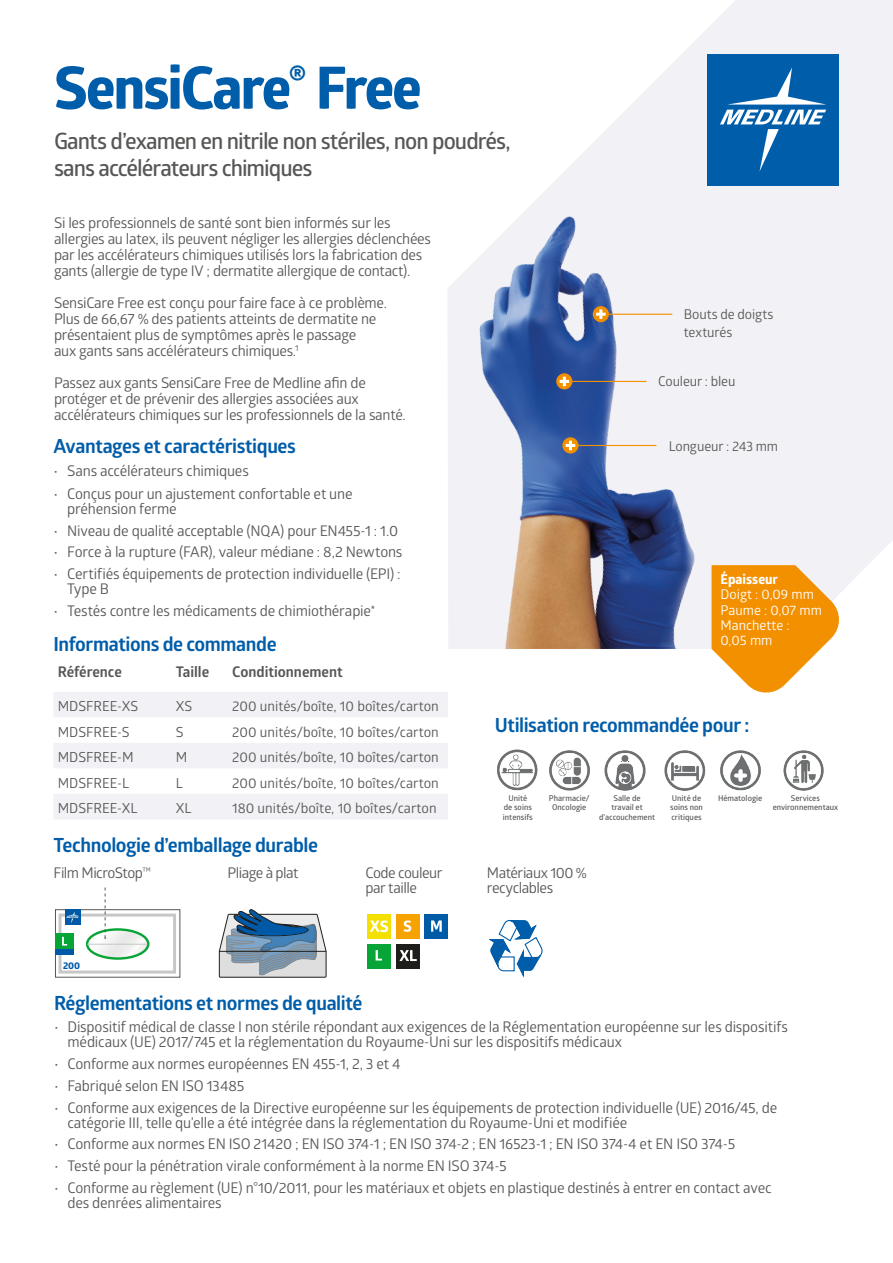
<style>
.page{position:relative;width:893px;height:1263px;background:#fff}
.page>*{position:absolute;margin:0;border:0;box-sizing:border-box;transform-origin:0 0}
.MEDLINE_-_Sub-Headline{font:700 58.5px "Globerx";letter-spacing:-.035em;color:#005da9}
.MEDLINE_-_Sub-Headline-2{font:600 22.5px/27px "Glober";letter-spacing:-.045em;color:#575756}
.MEDLINE_-_Body_-_bullet{font:700 19.5px "Glober";letter-spacing:-.02em;color:#005da9}
.MEDLINE_-_Sub-Headline-3{font:14.7px/16px "Glober";letter-spacing:-.015em;color:#575756}
.MEDLINE_-_Sub-Headline-4{font:14.7px/15px "Glober";letter-spacing:-.035em;color:#575756}
.Table_Heads{font:700 14.7px "Glober";color:#575756}
.MEDLINE_-_Sub-Headline-5{font:14.7px "Glober";letter-spacing:-.04em;color:#575756}
.t1{font:13.8px "Glober";color:#575756}
.t2{font:13.5px/15.5px "Glober";color:#fff}
.MEDLINE_-_Body_-_bullet-2{font:13.5px/18px "Glober";letter-spacing:-.01em;color:#575756}
.t3{font:700 9.6px "Globerx";color:#0059a6}
.t4{font:600 7.95px/9.6px "Glober";color:#575756;text-align:center}
.s1{font-weight:800}
</style>
<div class="page">
<svg style="left:592px;top:0;width:301px;height:592px;fill:#f2f2f6"></svg>
<img style="left:448px;top:145px;width:371px;height:504px">
<div style="left:708px;top:54px;width:131px;height:131px;background:#005da9"></div>
<svg style="left:720px;top:68px;width:106px;height:104px"></svg>
<svg style="left:54px;top:692px;width:394px;height:127px;fill:#f2f2f6"></svg>
<hr style="left:608px;top:314px;width:64px;height:1px;background:#f39000">
<div style="left:593px;top:306px;width:16px;height:16px;background:#f39000;border-radius:50%"></div>
<svg style="left:596px;top:309px;width:10px;height:10px"></svg>
<hr style="left:575px;top:445px;width:81px;height:1px;background:#f39000">
<svg style="left:562px;top:437px;width:17px;height:16px"></svg>
<svg style="left:566px;top:441px;width:9px;height:9px"></svg>
<hr style="left:569px;top:381px;width:78px;height:1px;background:#f39000">
<svg style="left:556px;top:373px;width:16px;height:16px"></svg>
<svg style="left:559px;top:377px;width:10px;height:9px"></svg>
<img style="left:720px;top:750px;width:41px;height:41px">
<img style="left:497px;top:749px;width:41px;height:42px">
<img style="left:604px;top:751px;width:41px;height:40px">
<img style="left:783px;top:750px;width:41px;height:41px">
<img style="left:549px;top:750px;width:40px;height:41px">
<img style="left:664px;top:750px;width:42px;height:41px">
<div style="left:424px;top:914px;width:24px;height:24px;background:#005ba7"></div>
<svg style="left:431px;top:920px;width:11px;height:12px"></svg>
<div style="left:367px;top:914px;width:24px;height:24px;background:#f4e000"></div>
<svg style="left:370px;top:920px;width:18px;height:12px"></svg>
<div style="left:396px;top:914px;width:23px;height:24px;background:#f6a200"></div>
<svg style="left:404px;top:920px;width:7px;height:12px"></svg>
<div style="left:367px;top:944px;width:24px;height:24px;background:#07a438"></div>
<svg style="left:376px;top:950px;width:6px;height:10px"></svg>
<div style="left:396px;top:944px;width:24px;height:24px;background:#1d1d1b"></div>
<svg style="left:399px;top:950px;width:18px;height:11px"></svg>
<svg style="left:219px;top:909px;width:107px;height:68px;background:#92a7b9"></svg>
<svg style="left:488px;top:919px;width:55px;height:59px"></svg>
<div style="left:55px;top:909px;width:125px;height:68px;border:1px solid #575756"></div>
<div style="left:59px;top:913px;width:117px;height:60px;border:3px solid #c7c7c6"></div>
<div style="left:86px;top:928px;width:63px;height:32px;border:2px solid #07a438;border-radius:50%"></div>
<div style="left:55px;top:933px;width:19px;height:16px;background:#07a438"></div>
<svg style="left:62px;top:937px;width:5px;height:8px"></svg>
<div style="left:55px;top:949px;width:19px;height:5px;background:#0059a6"></div>
<div style="left:65px;top:910px;width:15px;height:15px;background:#0059a6"></div>
<svg style="left:66px;top:911px;width:13px;height:12px"></svg>
<svg style="left:87px;top:887px;width:61px;height:71px"></svg>
<hr style="left:87px;top:944px;width:60px;height:1px;background:#c7c7c6">
<svg style="left:712px;top:565px;width:129px;height:128px"></svg>
<p class="MEDLINE_-_Sub-Headline" style="left:54px;top:46px;width:369px">SensiCare<sup>®</sup> Free</p>
<p class="MEDLINE_-_Sub-Headline-2" style="left:54px;top:126px;width:458px">Gants d’examen en nitrile non stériles, non poudrés, sans accélérateurs chimiques</p>
<p class="MEDLINE_-_Sub-Headline-3" style="left:54px;top:214px;width:379px">Si les professionnels de santé sont bien informés sur les allergies au latex, ils peuvent négliger les allergies déclenchées par les accélérateurs chimiques utilisés lors la fabrication des gants (allergie de type IV ; dermatite allergique de contact).</p>
<p class="MEDLINE_-_Sub-Headline-3" style="left:54px;top:294px;width:334px">SensiCare Free est conçu pour faire face à ce problème.<br>Plus de 66,67 % des patients atteints de dermatite ne présentaient plus de symptômes après le passage<br>aux gants sans accélérateurs chimiques.<sup>1</sup></p>
<p class="MEDLINE_-_Sub-Headline-3" style="left:54px;top:374px;width:353px">Passez aux gants SensiCare Free de Medline afin de protéger et de prévenir des allergies associées aux accélérateurs chimiques sur les professionnels de la santé.</p>
<p class="MEDLINE_-_Body_-_bullet" style="left:54px;top:432px;width:244px">Avantages et caractéristiques</p>
<p class="MEDLINE_-_Sub-Headline-3" style="left:54px;top:462px;width:197px">• Sans accélérateurs chimiques</p>
<p class="MEDLINE_-_Sub-Headline-3" style="left:67px;top:485px;width:287px;line-height:15px;text-indent:-14px">• Conçus pour un ajustement confortable et une préhension ferme</p>
<p class="MEDLINE_-_Sub-Headline-3" style="left:54px;top:522px;width:346px">• Niveau de qualité acceptable (NQA) pour EN455-1 : 1.0</p>
<p class="MEDLINE_-_Sub-Headline-3" style="left:54px;top:543px;width:350px">• Force à la rupture (FAR), valeur médiane : 8,2 Newtons</p>
<p class="MEDLINE_-_Sub-Headline-3" style="left:67px;top:566px;width:335px;line-height:15px;text-indent:-14px">• Certifiés équipements de protection individuelle (EPI) :<br>Type B</p>
<p class="MEDLINE_-_Sub-Headline-3" style="left:54px;top:602px;width:324px">• Testés contre les médicaments de chimiothérapie*</p>
<p class="MEDLINE_-_Body_-_bullet" style="left:53px;top:630px;width:225px">Informations de commande</p>
<p class="MEDLINE_-_Body_-_bullet-2" style="left:684px;top:304px;width:91px">Bouts de doigts texturés</p>
<p class="MEDLINE_-_Body_-_bullet-2" style="left:658px;top:372px;width:79px">Couleur : bleu</p>
<p class="MEDLINE_-_Body_-_bullet-2" style="left:669px;top:437px;width:111px">Longueur : 243 mm</p>
<p class="t2" style="left:721px;top:571px;width:103px"><span class="s1">Épaisseur<br></span>Doigt : 0,09 mm<br>Paume : 0,07 mm<br>Manchette :<br>0,05 mm</p>
<p class="Table_Heads" style="left:58px;top:662px;width:66px">Référence</p>
<p class="Table_Heads" style="left:176px;top:662px;width:35px">Taille</p>
<p class="Table_Heads" style="left:232px;top:662px;width:112px">Conditionnement</p>
<p class="t1" style="left:58px;top:696px;width:82px">MDSFREE-XS</p>
<p class="t1" style="left:176px;top:696px;width:18px">XS</p>
<p class="t1" style="left:232px;top:696px;width:208px">200 unités/boîte, 10 boîtes/carton</p>
<p class="t1" style="left:58px;top:722px;width:74px">MDSFREE-S</p>
<p class="t1" style="left:176px;top:722px;width:9px">S</p>
<p class="t1" style="left:232px;top:722px;width:208px">200 unités/boîte, 10 boîtes/carton</p>
<p class="t1" style="left:58px;top:747px;width:78px">MDSFREE-M</p>
<p class="t1" style="left:176px;top:747px;width:13px">M</p>
<p class="t1" style="left:232px;top:747px;width:208px">200 unités/boîte, 10 boîtes/carton</p>
<p class="t1" style="left:58px;top:773px;width:73px">MDSFREE-L</p>
<p class="t1" style="left:176px;top:773px;width:9px">L</p>
<p class="t1" style="left:232px;top:773px;width:208px">200 unités/boîte, 10 boîtes/carton</p>
<p class="t1" style="left:58px;top:798px;width:81px">MDSFREE-XL</p>
<p class="t1" style="left:176px;top:798px;width:17px">XL</p>
<p class="t1" style="left:232px;top:798px;width:206px">180 unités/boîte, 10 boîtes/carton</p>
<p class="MEDLINE_-_Body_-_bullet" style="left:54px;top:831px;width:266px">Technologie d’emballage durable</p>
<p class="MEDLINE_-_Body_-_bullet" style="left:495px;top:711px;width:256px">Utilisation recommandée pour :</p>
<p class="t4" style="left:508px;top:793px;width:20px">Unité</p>
<p class="t4" style="left:718px;top:793px;width:46px">Hématologie</p>
<p class="t4" style="left:503px;top:802px;width:31px;text-align:left">de soins intensifs</p>
<p class="t4" style="left:599px;top:793px;width:58px">Salle de<br>travail et d’accouchement</p>
<p class="t4" style="left:773px;top:793px;width:67px">Services environnementaux</p>
<p class="t4" style="left:549px;top:793px;width:42px">Pharmacie/<br>Oncologie</p>
<p class="t4" style="left:670px;top:793px;width:34px;text-align:left">Unité de soins non critiques</p>
<p class="MEDLINE_-_Sub-Headline-4" style="left:54px;top:864px;width:99px">Film MicroStop™</p>
<p class="t3" style="left:63px;top:958px;width:19px">200</p>
<p class="MEDLINE_-_Sub-Headline-5" style="left:227px;top:862px;width:73px">Pliage à plat</p>
<p class="MEDLINE_-_Sub-Headline-4" style="left:487px;top:864px;width:101px">Matériaux 100 % recyclables</p>
<p class="MEDLINE_-_Sub-Headline-4" style="left:365px;top:864px;width:79px">Code couleur par taille</p>
<p class="MEDLINE_-_Body_-_bullet" style="left:54px;top:989px;width:310px">Réglementations et normes de qualité</p>
<p class="MEDLINE_-_Sub-Headline-3" style="left:68px;top:1019px;width:722px;line-height:15px;text-indent:-14px">• Dispositif médical de classe I non stérile répondant aux exigences de la Réglementation européenne sur les dispositifs médicaux (UE) 2017/745 et la réglementation du Royaume-Uni sur les dispositifs médicaux</p>
<p class="MEDLINE_-_Sub-Headline-3" style="left:54px;top:1055px;width:348px">• Conforme aux normes européennes EN 455-1, 2, 3 et 4</p>
<p class="MEDLINE_-_Sub-Headline-3" style="left:54px;top:1077px;width:192px">• Fabriqué selon EN ISO 13485</p>
<p class="MEDLINE_-_Sub-Headline-3" style="left:68px;top:1099px;width:711px;line-height:15px;text-indent:-14px">• Conforme aux exigences de la Directive européenne sur les équipements de protection individuelle (UE) 2016/45, de catégorie III, telle qu’elle a été intégrée dans la réglementation du Royaume-Uni et modifiée</p>
<p class="MEDLINE_-_Sub-Headline-3" style="left:54px;top:1135px;width:683px">• Conforme aux normes EN ISO 21420 ; EN ISO 374-1 ; EN ISO 374-2 ; EN 16523-1 ; EN ISO 374-4 et EN ISO 374-5</p>
<p class="MEDLINE_-_Sub-Headline-3" style="left:54px;top:1157px;width:454px">• Testé pour la pénétration virale conformément à la norme EN ISO 374-5</p>
<p class="MEDLINE_-_Sub-Headline-3" style="left:68px;top:1179px;width:706px;line-height:15px;text-indent:-14px">• Conforme au règlement (UE) n°10/2011, pour les matériaux et objets en plastique destinés à entrer en contact avec des denrées alimentaires</p>
</div>
